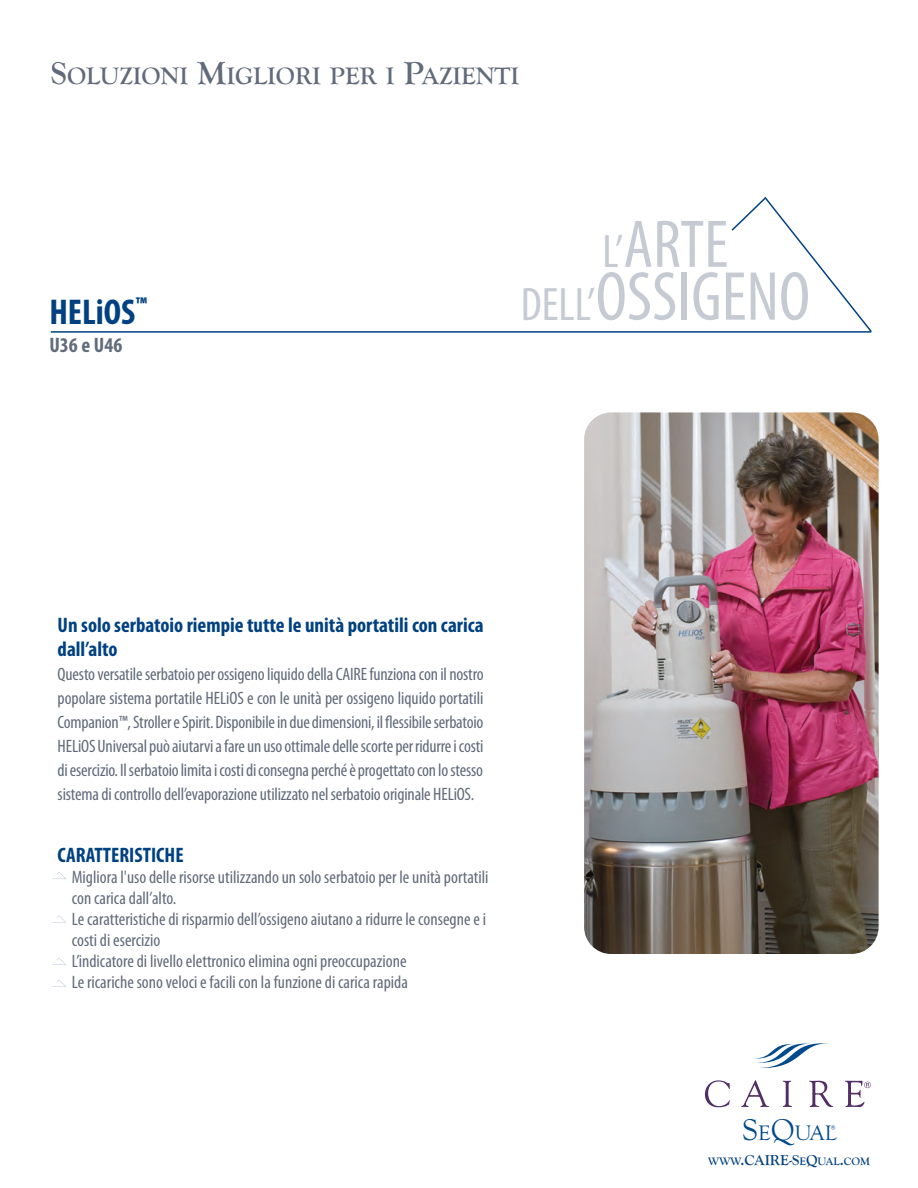
<style>
.page{position:relative;width:918px;height:1188px;background:#fff}
.page>*{position:absolute;margin:0;border:0;box-sizing:border-box;transform-origin:0 0}
.t1{font:condensed 69.9px "Myriad Pro";color:#c6cbd3}
.t2{font:condensed 67.95px "Myriad Pro";color:#c6cbd3}
.t3{font:700 condensed 36px "Myriad Pro";color:#014181}
.t4{font:700 24.75px "Goudy Old Style T";color:#626b7b}
.t5{font:21.75px "Goudy Old Style T";color:#004a8d}
.t6{font:700 condensed 21px/24px "Myriad Pro";color:#014181}
.t7{font:700 condensed 21px "Myriad Pro";color:#626b7b}
.t8{font:condensed 18px/24px "Myriad Pro";color:#626b7b;text-align:justify}
.t9{font:700 11.25px "Goudy Old Style T";color:#014181}
.s1{font-size:33px}
.s2{font-size:47.25px}
.s3{font-size:31.05px}
.s4{font-size:15px}
</style>
<div class="page">
<svg style="left:705px;top:1080px;width:25px;height:27px"></svg>
<svg style="left:741px;top:1080px;width:28px;height:27px"></svg>
<svg style="left:783px;top:1081px;width:9px;height:26px"></svg>
<svg style="left:809px;top:1080px;width:24px;height:27px"></svg>
<svg style="left:754px;top:1043px;width:74px;height:25px"></svg>
<svg style="left:845px;top:1081px;width:26px;height:26px"></svg>
<svg style="left:831px;top:1125px;width:4px;height:5px"></svg>
<img style="left:584px;top:412px;width:295px;height:542px;border-radius:27px">
<svg style="left:731px;top:197px;width:141px;height:136px"></svg>
<hr style="left:51px;top:331px;width:820px;height:2px;background:#014181">
<svg style="left:52px;top:872px;width:14px;height:7px"></svg>
<svg style="left:52px;top:916px;width:14px;height:7px"></svg>
<svg style="left:52px;top:958px;width:14px;height:7px"></svg>
<svg style="left:52px;top:980px;width:14px;height:7px"></svg>
<h3 class="t4" style="left:51px;top:61px;width:470px"><span class="s1">S</span>OLUZIONI <span class="s1">M</span>IGLIORI PER I <span class="s1">P</span>AZIENTI</h3>
<h3 class="t3" style="left:49px;top:299px;width:99px">HELiOS<sup>™</sup></h3>
<p class="t7" style="left:49px;top:338px;width:74px">U36 e U46</p>
<h2 class="t2" style="left:603px;top:220px;width:127px"><span class="s2">L’</span>arte</h2>
<h1 class="t1" style="left:521px;top:272px;width:291px"><span class="s2">deLL’</span>ossigeno</h1>
<p class="t6" style="left:58px;top:615px;width:428px">Un solo serbatoio riempie tutte le unità portatili con carica dall’alto</p>
<p class="t8" style="left:58px;top:664px;width:427px">Questo versatile serbatoio per ossigeno liquido della Caire funziona con il nostro popolare sistema portatile HeLios e con le unità per ossigeno liquido portatili Companion™, stroller e spirit. disponibile in due dimensioni, il flessibile serbatoio HeLios Universal può aiutarvi a fare un uso ottimale delle scorte per ridurre i costi di esercizio. il serbatoio limita i costi di consegna perché è progettato con lo stesso sistema di controllo dell’evaporazione utilizzato nel serbatoio originale HeLios.</p>
<p class="t6" style="left:58px;top:845px;width:127px">CARATTERISTICHE</p>
<p class="t8" style="left:72px;top:868px;width:418px;line-height:21px;text-align:left">Migliora l'uso delle risorse utilizzando un solo serbatoio per le unità portatili con carica dall’alto.<br>Le caratteristiche di risparmio dell’ossigeno aiutano a ridurre le consegne e i costi di esercizio<br>L’indicatore di livello elettronico elimina ogni preoccupazione<br>Le ricariche sono veloci e facili con la funzione di carica rapida</p>
<p class="t5" style="left:743px;top:1121px;width:95px"><span class="s3">S</span>E<span class="s3">Q</span>UAL</p>
<p class="t9" style="left:708px;top:1155px;width:163px">WWW<span class="s4">.CAIRE-S</span>E<span class="s4">Q</span>UAL<span class="s4">.</span>COM</p>
</div>
